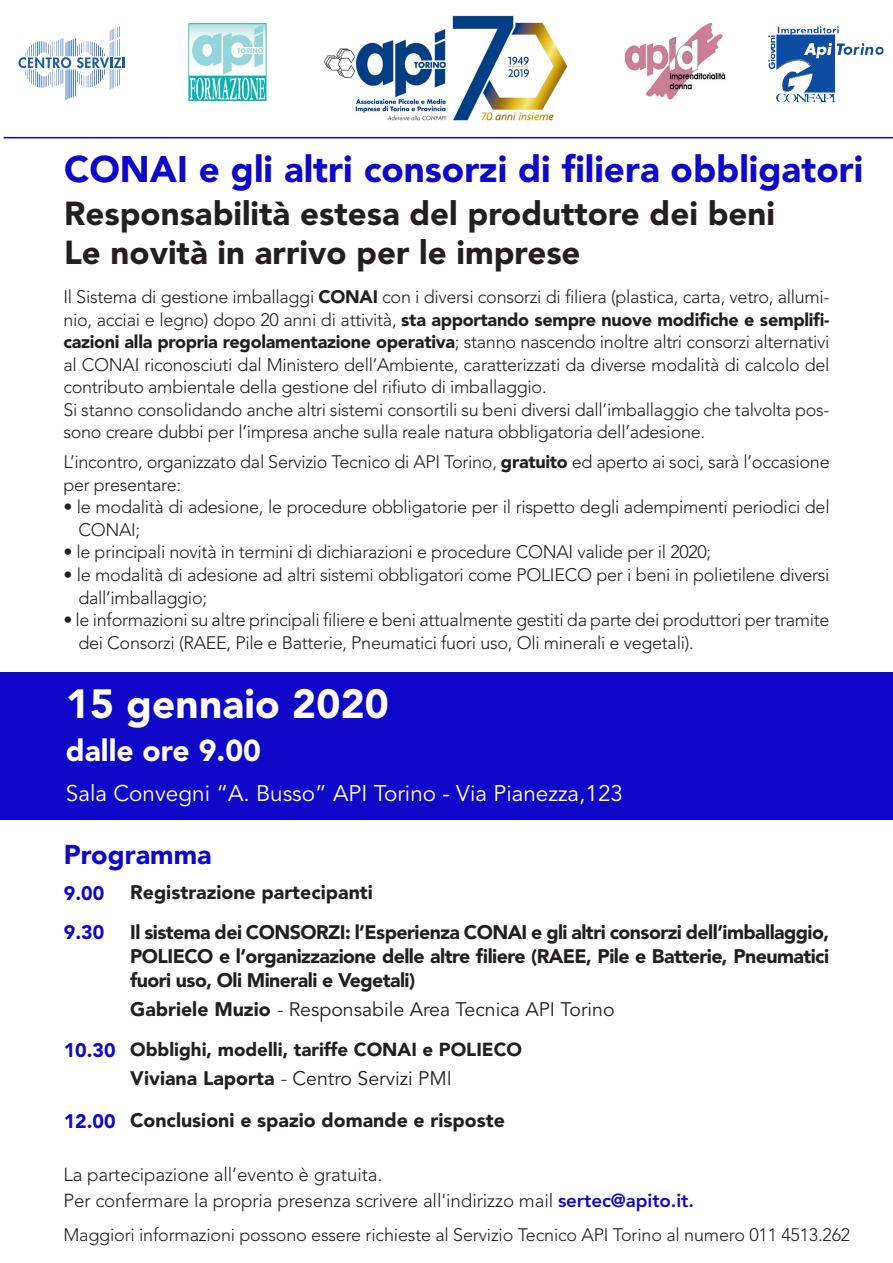
<style>
.page{position:relative;width:893px;height:1263px;background:#fff}
.page>*{position:absolute;margin:0;border:0;box-sizing:border-box;transform-origin:0 0}
.paragrafo_titoli_PRV{font:900 40.5px "Avenir LT Std";letter-spacing:.005em;color:#fff}
.paragrafo_titoli_PRV-2{font:900 36.75px "Avenir LT Std";color:#1008c8}
.paragrafo_titoli_PRV-3{font:900 33px "Avenir LT Std";color:#231f20}
.paragrafo_titoli_PRV-4{font:900 30px "Avenir LT Std";color:#fff}
.paragrafo_titoli_PRV-5{font:900 27px "Avenir LT Std";color:#1008c8}
.paragrafo_titoli_PRV-6{font:22.5px "Avenir LT Std";color:#fff}
.paragrafo_titoli_PRV-7{font:900 19.5px/24px "Avenir LT Std";color:#231f20;text-align:justify}
.paragrafo_titoli_PRV-8{font:19.5px "Avenir LT Std";color:#231f20}
.paragrafo_titoli_PRV-9{font:900 19.5px "Avenir LT Std";color:#1008c8}
.paragrafo_titoli_PRV-10{font:300 18.75px "Avenir LT Std";letter-spacing:-.005em;color:#231f20}
.paragrafo_titoli_PRV-11{font:900 18.75px "Avenir LT Std";color:#231f20}
.paragrafo_titoli_PRV-12{font:300 18px/22.5px "Avenir LT Std";letter-spacing:-.015em;color:#231f20}
.s1{font-weight:900}
.s2{font-weight:300;font-style:italic}
.s3{font-weight:800;color:#1008c8}
</style>
<div class="page">
<hr style="left:4px;top:137px;width:889px;height:1px;background:#1008c8">
<hr style="left:66px;top:70px;width:1px;height:30px;background:#1c5ca1">
<svg style="left:18px;top:26px;width:107px;height:73px"></svg>
<img style="left:188px;top:23px;width:78px;height:78px">
<img style="left:624px;top:23px;width:102px;height:77px">
<img style="left:776px;top:26px;width:63px;height:66px">
<img style="left:323px;top:15px;width:245px;height:106px">
<div style="left:0;top:672px;width:893px;height:148px;background:#1008c8"></div>
<p class="paragrafo_titoli_PRV-2" style="left:64px;top:147px;width:800px">CONAI e gli altri consorzi di filiera obbligatori</p>
<p class="paragrafo_titoli_PRV-3" style="left:64px;top:194px;width:712px">Responsabilità estesa del produttore dei beni</p>
<p class="paragrafo_titoli_PRV-3" style="left:64px;top:233px;width:518px">Le novità in arrivo per le imprese</p>
<p class="paragrafo_titoli_PRV-12" style="left:63px;top:286px;width:768px;text-align:justify">Il Sistema di gestione imballaggi <span class="s1">CONAI</span> con i diversi consorzi di filiera (plastica, carta, vetro, allumi&shy;nio, acciai e legno) dopo 20 anni di attività, <span class="s1">sta apportando sempre nuove modifiche e semplifi&shy;cazioni alla propria regolamentazione operativa</span>; stanno nascendo inoltre altri consorzi alternativi al CONAI riconosciuti dal Ministero dell’Ambiente, caratterizzati da diverse modalità di calcolo del contributo ambientale della gestione del rifiuto di imballaggio.</p>
<p class="paragrafo_titoli_PRV-12" style="left:63px;top:399px;width:768px">Si stanno consolidando anche altri sistemi consortili su beni diversi dall’imballaggio che talvolta pos&shy;sono creare dubbi per l’impresa anche sulla reale natura obbligatoria dell’adesione.</p>
<p class="paragrafo_titoli_PRV-12" style="left:63px;top:451px;width:768px">L’incontro, organizzato dal Servizio Tecnico di API Torino, <span class="s1">gratuito</span> ed aperto ai soci, sarà l’occasione per presentare:</p>
<p class="paragrafo_titoli_PRV-12" style="left:78px;top:496px;width:753px;text-indent:-15px">• le modalità di adesione, le procedure obbligatorie per il rispetto degli adempimenti periodici del<br>CONAI;</p>
<p class="paragrafo_titoli_PRV-12" style="left:63px;top:541px;width:649px">• le principali novità in termini di dichiarazioni e procedure CONAI valide per il 2020;</p>
<p class="paragrafo_titoli_PRV-12" style="left:78px;top:564px;width:753px;text-indent:-15px">• le modalità di adesione ad altri sistemi obbligatori come POLIECO per i beni in polietilene diversi dall’imballaggio;</p>
<p class="paragrafo_titoli_PRV-12" style="left:78px;top:609px;width:753px;text-indent:-15px">• le informazioni su altre principali filiere e beni attualmente gestiti da parte dei produttori per tramite dei Consorzi (RAEE, Pile e Batterie, Pneumatici fuori uso, Oli minerali e vegetali).</p>
<p class="paragrafo_titoli_PRV" style="left:66px;top:680px;width:324px">15 gennaio 2020</p>
<p class="paragrafo_titoli_PRV-4" style="left:66px;top:733px;width:196px">dalle ore 9.00</p>
<p class="paragrafo_titoli_PRV-6" style="left:66px;top:780px;width:559px">Sala Convegni “A. Busso” API Torino - Via Pianezza,123</p>
<p class="paragrafo_titoli_PRV-5" style="left:64px;top:838px;width:149px">Programma</p>
<p class="paragrafo_titoli_PRV-9" style="left:64px;top:881px;width:42px">9.00</p>
<p class="paragrafo_titoli_PRV-7" style="left:130px;top:880px;width:244px">Registrazione partecipanti</p>
<p class="paragrafo_titoli_PRV-7" style="left:130px;top:920px;width:701px">Il sistema dei CONSORZI: l’Esperienza CONAI e gli altri consorzi dell’imballaggio, POLIECO e l’organizzazione delle altre filiere (RAEE, Pile e Batterie, Pneumatici fuori uso, Oli Minerali e Vegetali)</p>
<p class="paragrafo_titoli_PRV-8" style="left:130px;top:998px;width:486px"><span class="s1">Gabriele Muzio</span> <span class="s2">-</span> Responsabile Area Tecnica API Torino</p>
<p class="paragrafo_titoli_PRV-11" style="left:130px;top:1038px;width:393px">Obblighi, modelli, tariffe CONAI e POLIECO</p>
<p class="paragrafo_titoli_PRV-8" style="left:130px;top:1067px;width:323px"><span class="s1">Viviana Laporta</span> <span class="s2">-</span> Centro Servizi PMI</p>
<p class="paragrafo_titoli_PRV-7" style="left:130px;top:1108px;width:376px">Conclusioni e spazio domande e risposte</p>
<p class="paragrafo_titoli_PRV-9" style="left:64px;top:921px;width:42px">9.30</p>
<p class="paragrafo_titoli_PRV-9" style="left:64px;top:1038px;width:53px">10.30</p>
<p class="paragrafo_titoli_PRV-9" style="left:64px;top:1109px;width:53px">12.00</p>
<p class="paragrafo_titoli_PRV-10" style="left:63px;top:1163px;width:321px">La partecipazione all’evento è gratuita.</p>
<p class="paragrafo_titoli_PRV-10" style="left:63px;top:1189px;width:632px">Per confermare la propria presenza scrivere all'indirizzo mail <span class="s3">sertec@apito.it.</span></p>
<p class="paragrafo_titoli_PRV-12" style="left:63px;top:1224px;width:788px">Maggiori informazioni possono essere richieste al Servizio Tecnico API Torino al numero 011 4513.262</p>
</div>
